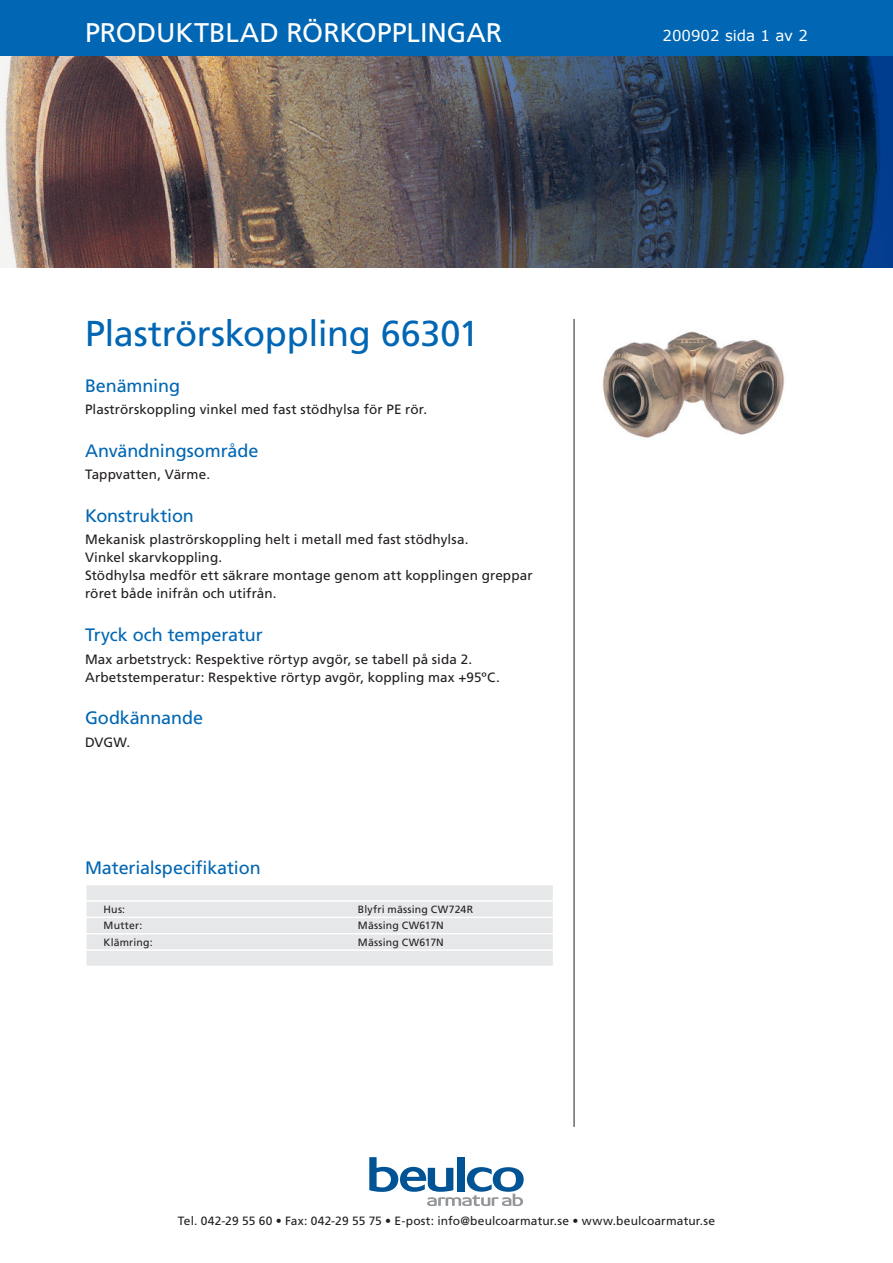
<style>
.page{position:relative;width:893px;height:1263px;background:#fff}
.page>*{position:absolute;margin:0;border:0;box-sizing:border-box;transform-origin:0 0}
.t1{font:36px "Frutiger LT Std";letter-spacing:-.01em;color:#0166b3}
.t2{font:27px "Frutiger LT Std";letter-spacing:-.005em;color:#fff}
.t3{font:18px "Frutiger LT Std";letter-spacing:-.005em;color:#0166b3}
.t4{font:15px "Verdana";color:#fff}
.t5{font:13.5px/18px "Frutiger LT Std";letter-spacing:.01em;color:#231f20}
.t6{font:12px "Frutiger LT Std";letter-spacing:.01em;color:#231f20}
.t7{font:10.5px "Frutiger LT Std";letter-spacing:.02em;color:#231f20}
</style>
<div class="page">
<img style="left:0;top:55px;width:893px;height:213px">
<div style="left:0;top:0;width:893px;height:55px;background:#0166b3"></div>
<svg style="left:369px;top:1157px;width:155px;height:49px"></svg>
<hr style="left:574px;top:319px;width:1px;height:808px;background:#231f20">
<svg style="left:86px;top:885px;width:467px;height:81px;background:#e8e8ea"></svg>
<img style="left:602px;top:331px;width:183px;height:107px">
<h2 class="t2" style="left:85px;top:18px;width:419px">PRODUKTBLAD RÖRKOPPLINGAR</h2>
<p class="t4" style="left:662px;top:27px;width:147px">200902 sida 1 av 2</p>
<h1 class="t1" style="left:85px;top:315px;width:395px">Plaströrskoppling 66301</h1>
<h3 class="t3" style="left:85px;top:377px;width:96px">Benämning</h3>
<p class="t5" style="left:85px;top:401px;width:344px">Plaströrskoppling vinkel med fast stödhylsa för PE rör.</p>
<h3 class="t3" style="left:85px;top:442px;width:175px">Användningsområde</h3>
<p class="t5" style="left:85px;top:466px;width:127px">Tappvatten, Värme.</p>
<h3 class="t3" style="left:85px;top:507px;width:110px">Konstruktion</h3>
<p class="t5" style="left:85px;top:531px;width:449px">Mekanisk plaströrskoppling helt i metall med fast stödhylsa.<br>Vinkel skarvkoppling.<br>Stödhylsa medför ett säkrare montage genom att kopplingen greppar röret både inifrån och utifrån.</p>
<h3 class="t3" style="left:85px;top:626px;width:179px">Tryck och temperatur</h3>
<p class="t5" style="left:85px;top:650px;width:416px">Max arbetstryck: Respektive rörtyp avgör, se tabell på sida 2.<br>Arbetstemperatur: Respektive rörtyp avgör, koppling max +95ºC.</p>
<h3 class="t3" style="left:85px;top:709px;width:120px">Godkännande</h3>
<p class="t5" style="left:85px;top:733px;width:47px">DVGW.</p>
<h3 class="t3" style="left:85px;top:858px;width:177px">Materialspecifikation</h3>
<p class="t7" style="left:104px;top:904px;width:23px">Hus:</p>
<p class="t7" style="left:358px;top:904px;width:117px">Blyfri mässing CW724R</p>
<p class="t7" style="left:104px;top:920px;width:40px">Mutter:</p>
<p class="t7" style="left:358px;top:920px;width:87px">Mässing CW617N</p>
<p class="t7" style="left:104px;top:937px;width:51px">Klämring:</p>
<p class="t7" style="left:358px;top:937px;width:87px">Mässing CW617N</p>
<p class="t6" style="left:178px;top:1215px;width:539px">Tel. 042-29 55 60 • Fax: 042-29 55 75 • E-post: info@beulcoarmatur.se • www.beulcoarmatur.se</p>
</div>
